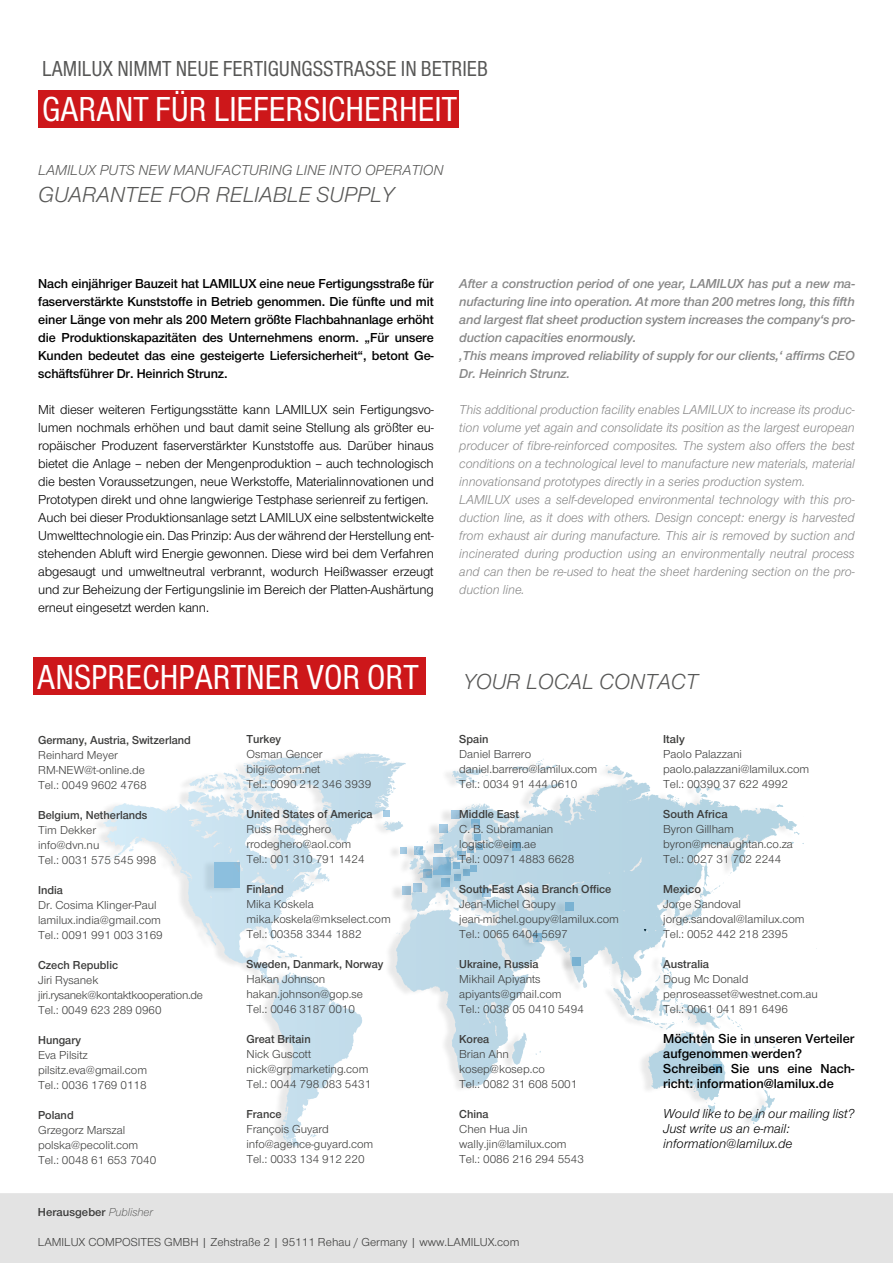
<style>
.page{position:relative;width:893px;height:1263px;background:#fff}
.page>*{position:absolute;margin:0;border:0;box-sizing:border-box;transform-origin:0 0}
.t1{font:condensed 36px "Nimbus Sans T";color:#fff}
.t2{font:condensed 22.5px "Nimbus Sans T";color:#575756}
.t3{font:italic 22.5px "Nimbus Sans Novus T";color:#575756}
.t4{font:italic 15px "Nimbus Sans Novus T";color:#575756}
.t5{font:13.5px/18px "Nimbus Sans Novus T";letter-spacing:-.01em;color:#000}
.t6{font:italic 13.5px/18px "Nimbus Sans Novus T";color:#878787;scale:.96 1}
.t7{font:600 13.5px/18px "Nimbus Sans Novus T";color:#000}
.t8{font:italic 600 13.5px/18px "Nimbus Sans Novus T";letter-spacing:-.01em;color:#878787}
.t9{font:italic 13.5px/15px "Nimbus Sans Novus T";color:#000}
.t10{font:12px/15px "Nimbus Sans Novus T";color:#3c3c3b}
.t11{font:600 12px "Nimbus Sans Novus T";color:#3c3c3b}
.t12{font:12px/15px "Nimbus Sans Novus T";letter-spacing:-.02em;color:#3c3c3b}
.s1{font-size:36px;color:#fff}
.s2{font-family:"Nimbus Sans Novus T";font-style:italic;font-stretch:normal;font-size:22.5px;color:#575756}
.s3{font-weight:300;font-style:italic}
</style>
<div class="page">
<div style="left:0;top:1193px;width:893px;height:70px;background:#e3e3e3"></div>
<div style="left:53px;top:751px;width:759px;height:403px;background:#000;opacity:.3"></div>
<svg style="left:375px;top:791px;width:18px;height:20px"></svg>
<div style="left:33px;top:657px;width:393px;height:38px;background:#cd171a"></div>
<div style="left:38px;top:90px;width:421px;height:38px;background:#cd171a"></div>
<h2 class="t2" style="left:42px;top:56px;width:490px">LAMILUX NIMMT NEUE FERTIGUNGSSTRASSE IN BETRIEB<span class="s1">EIN</span></h2>
<h1 class="t1" style="left:42px;top:89px;width:416px">GARANT FÜR LIEFERSICHERHEIT</h1>
<p class="t4" style="left:38px;top:161px;width:407px">LAMILUX PUTS NEW MANUFACTURING LINE INTO OPERATION</p>
<h2 class="t3" style="left:38px;top:181px;width:357px">GUARANTEE FOR RELIABLE SUPPLY</h2>
<p class="t7" style="left:38px;top:274px;width:397px;text-align:justify">Nach einjähriger Bauzeit hat LAMILUX eine neue Fertigungsstraße für faserverstärkte Kunststoffe in Betrieb genommen. Die fünfte und mit einer Länge von mehr als 200 Metern größte Flachbahnanlage erhöht die Produktionskapazitäten des Unternehmens enorm. „Für unsere Kunden bedeutet das eine gesteigerte Liefersicherheit“, betont Ge&shy;schäftsführer Dr. Heinrich Strunz.</p>
<p class="t5" style="left:38px;top:400px;width:397px">Mit dieser weiteren Fertigungsstätte kann LAMILUX sein Fertigungsvo&shy;lumen nochmals erhöhen und baut damit seine Stellung als größter eu&shy;ropäischer Produzent faserverstärkter Kunststoffe aus. Darüber hinaus bietet die Anlage – neben der Mengenproduktion – auch technologisch die besten Voraussetzungen, neue Werkstoffe, Materialinnovationen und Prototypen direkt und ohne langwierige Testphase serienreif zu fertigen.<br>Auch bei dieser Produktionsanlage setzt LAMILUX eine selbstentwickelte Umwelttechnologie ein. Das Prinzip: Aus der während der Herstellung ent&shy;stehenden Abluft wird Energie gewonnen. Diese wird bei dem Verfahren abgesaugt und umweltneutral verbrannt, wodurch Heißwasser erzeugt und zur Beheizung der Fertigungslinie im Bereich der Platten-Aushärtung erneut eingesetzt werden kann.</p>
<p class="t8" style="left:459px;top:274px;width:397px">After a construction period of one year, LAMILUX has put a new ma&shy;nufacturing line into operation. At more than 200 metres long, this fifth and largest flat sheet production system increases the company‘s pro&shy;duction capacities enormously.<br>‚This means improved reliability of supply for our clients,‘ affirms CEO Dr. Heinrich Strunz.</p>
<p class="t6" style="left:459px;top:400px;width:414px">This additional production facility enables LAMILUX to increase its produc&shy;tion volume yet again and consolidate its position as the largest european producer of fibre-reinforced composites. The system also offers the best conditions on a technological level to manufacture new materials, material innovationsand prototypes directly in a series production system.<br>LAMILUX uses a self-developed environmental technology with this pro&shy;duction line, as it does with others. Design concept: energy is harvested from exhaust air during manufacture. This air is removed by suction and incinerated during production using an environmentally neutral process and can then be re-used to heat the sheet hardening section on the pro&shy;duction line.</p>
<h1 class="t1" style="left:37px;top:656px;width:662px">ANSPRECHPARTNER VOR ORT <span class="s2">YOUR LOCAL CONTACT</span></h1>
<p class="t11" style="left:38px;top:732px;width:154px">Germany, Austria, Switzerland</p>
<p class="t10" style="left:38px;top:747px;width:110px">Reinhard Meyer<br>RM-NEW@t-online.de<br>Tel.: 0049 9602 4768</p>
<p class="t11" style="left:38px;top:807px;width:111px">Belgium, Netherlands</p>
<p class="t10" style="left:38px;top:822px;width:120px">Tim Dekker info@dvn.nu<br>Tel.: 0031 575 545 998</p>
<p class="t11" style="left:38px;top:882px;width:26px">India</p>
<p class="t10" style="left:38px;top:897px;width:126px">Dr. Cosima Klinger-Paul lamilux.india@gmail.com<br>Tel.: 0091 991 003 3169</p>
<p class="t11" style="left:38px;top:957px;width:81px">Czech Republic</p>
<p class="t12" style="left:38px;top:972px;width:166px">Jiri Rysanek jiri.rysanek@kontaktkooperation.de<br>Tel.: 0049 623 289 0960</p>
<p class="t11" style="left:38px;top:1032px;width:44px">Hungary</p>
<p class="t10" style="left:38px;top:1047px;width:110px">Eva Pilsitz pilsitz.eva@gmail.com<br>Tel.: 0036 1769 0118</p>
<p class="t11" style="left:38px;top:1107px;width:37px">Poland</p>
<p class="t10" style="left:38px;top:1122px;width:120px">Grzegorz Marszal polska@pecolit.com<br>Tel.: 0048 61 653 7040</p>
<p class="t11" style="left:246px;top:732px;width:36px">Turkey</p>
<p class="t10" style="left:246px;top:746px;width:126px">Osman Gencer bilgi@otom.net<br>Tel.: 0090 212 346 3939</p>
<p class="t11" style="left:246px;top:807px;width:128px">United States of America</p>
<p class="t10" style="left:246px;top:821px;width:120px">Russ Rodeghero rrodeghero@aol.com<br>Tel.: 001 310 791 1424</p>
<p class="t11" style="left:246px;top:882px;width:39px">Finland</p>
<p class="t10" style="left:246px;top:896px;width:146px">Mika Koskela mika.koskela@mkselect.com<br>Tel.: 00358 3344 1882</p>
<p class="t11" style="left:246px;top:957px;width:138px">Sweden, Danmark, Norway</p>
<p class="t10" style="left:246px;top:971px;width:118px">Hakan Johnson hakan.johnson@gop.se<br>Tel.: 0046 3187 0010</p>
<p class="t11" style="left:246px;top:1032px;width:66px">Great Britain</p>
<p class="t10" style="left:246px;top:1046px;width:126px">Nick Guscott nick@grpmarketing.com<br>Tel.: 0044 798 083 5431</p>
<p class="t11" style="left:246px;top:1107px;width:37px">France</p>
<p class="t10" style="left:246px;top:1121px;width:128px">François Guyard info@agence-guyard.com<br>Tel.: 0033 134 912 220</p>
<p class="t11" style="left:459px;top:732px;width:31px">Spain</p>
<p class="t10" style="left:459px;top:746px;width:140px">Daniel Barrero daniel.barrero@lamilux.com<br>Tel.: 0034 91 444 0610</p>
<p class="t11" style="left:459px;top:807px;width:61px">Middle East</p>
<p class="t10" style="left:459px;top:821px;width:117px">C. B. Subramanian logistic@eim.ae<br>Tel.: 00971 4883 6628</p>
<p class="t11" style="left:459px;top:882px;width:154px">South-East Asia Branch Office</p>
<p class="t10" style="left:459px;top:896px;width:161px">Jean-Michel Goupy jean-michel.goupy@lamilux.com<br>Tel.: 0065 6404 5697</p>
<p class="t11" style="left:459px;top:957px;width:81px">Ukraine, Russia</p>
<p class="t10" style="left:459px;top:971px;width:126px">Mikhail Apiyants apiyants@gmail.com<br>Tel.: 0038 05 0410 5494</p>
<p class="t11" style="left:459px;top:1032px;width:32px">Korea</p>
<p class="t10" style="left:459px;top:1046px;width:120px">Brian Ahn kosep@kosep.co<br>Tel.: 0082 31 608 5001</p>
<p class="t11" style="left:459px;top:1107px;width:31px">China</p>
<p class="t10" style="left:459px;top:1121px;width:126px">Chen Hua Jin wally.jin@lamilux.com<br>Tel.: 0086 216 294 5543</p>
<p class="t11" style="left:38px;top:1205px;width:116px">Herausgeber <span class="s3">Publisher</span></p>
<p class="t10" style="left:38px;top:1234px;width:483px">LAMILUX COMPOSITES GMBH | Zehstraße 2 | 95111 Rehau / Germany | www.LAMILUX.com</p>
<p class="t11" style="left:663px;top:732px;width:23px">Italy</p>
<p class="t10" style="left:663px;top:746px;width:148px">Paolo Palazzani paolo.palazzani@lamilux.com<br>Tel.: 00390 37 622 4992</p>
<p class="t11" style="left:663px;top:807px;width:66px">South Africa</p>
<p class="t10" style="left:663px;top:821px;width:131px">Byron Gillham byron@mcnaughtan.co.za<br>Tel.: 0027 31 702 2244</p>
<p class="t11" style="left:663px;top:882px;width:39px">Mexico</p>
<p class="t10" style="left:663px;top:896px;width:143px">Jorge Sandoval jorge.sandoval@lamilux.com<br>Tel.: 0052 442 218 2395</p>
<p class="t11" style="left:663px;top:957px;width:48px">Australia</p>
<p class="t10" style="left:663px;top:971px;width:156px">Doug Mc Donald penroseasset@westnet.com.au<br>Tel.: 0061 041 891 6496</p>
<p class="t7" style="left:663px;top:1031px;width:193px;line-height:15px">Möchten Sie in unseren Verteiler aufgenommen werden?<br>Schreiben Sie uns eine Nach&shy;richt: information@lamilux.de</p>
<p class="t9" style="left:663px;top:1106px;width:193px">Would like to be in our mailing list?<br>Just write us an e-mail: information@lamilux.de</p>
</div>
